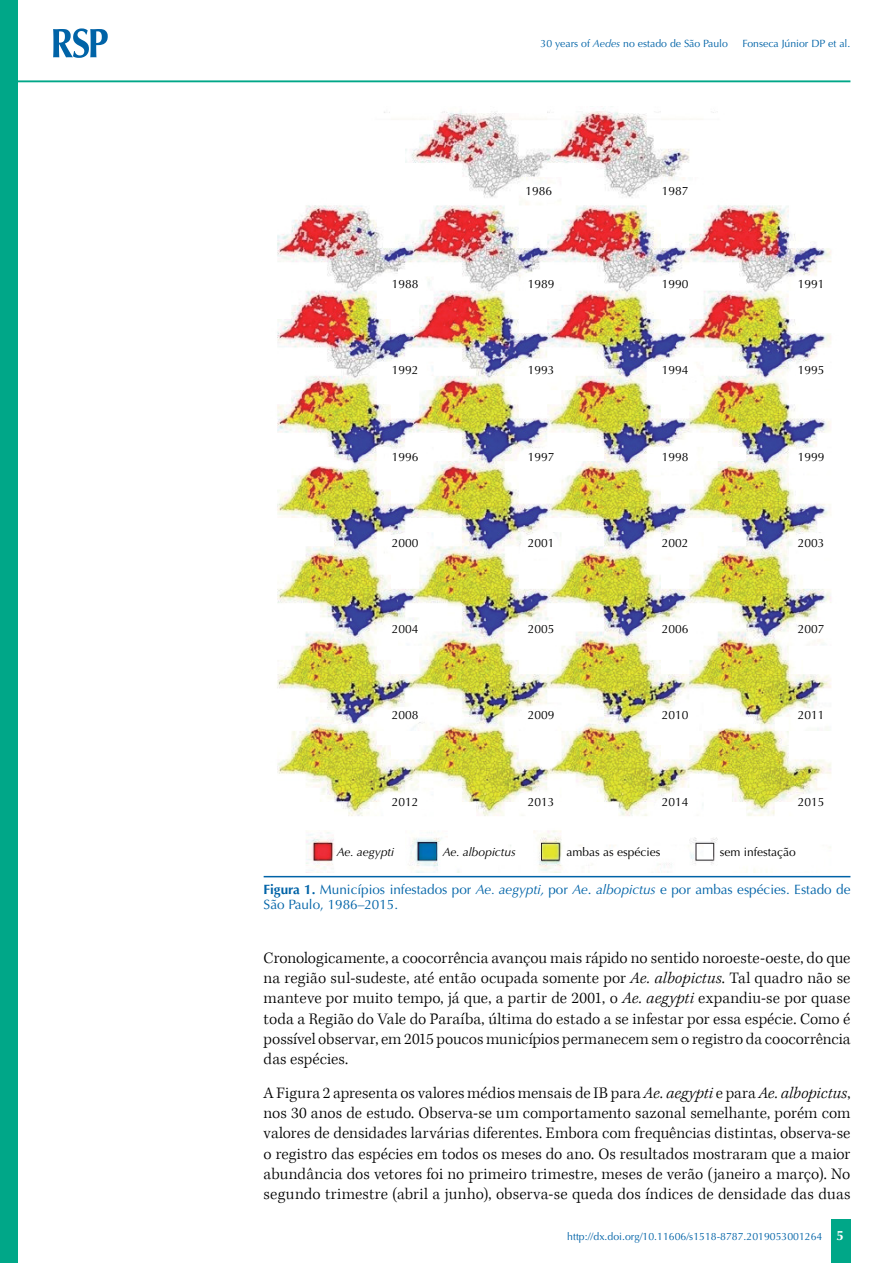
<style>
.page{position:relative;width:893px;height:1263px;background:#fff}
.page>*{position:absolute;margin:0;border:0;box-sizing:border-box;transform-origin:0 0}
.t1{font:300 16.5px/20.4px "Kepler Std";letter-spacing:.005em;color:#000;text-align:justify}
.t2{font:13.5px/14.2px "Optima LT Std";color:#0063a7}
.t3{font:700 13.5px "Optima LT Std";color:#fff}
.t4{font:12px "Optima LT Std";color:#000}
.t5{font:italic 12px "Optima LT Std";color:#000}
.t6{font:10.5px "Optima LT Std";color:#0063a7}
.s1{font-style:italic}
.s2{font-weight:700}
</style>
<div class="page">
<div style="left:831px;top:1220px;width:20px;height:43px;background:#00a788"></div>
<div style="left:0;top:0;width:18px;height:1263px;background:#00a788"></div>
<svg style="left:53px;top:28px;width:55px;height:30px"></svg>
<hr style="left:18px;top:80px;width:832px;height:2px;background:#00a788">
<hr style="left:264px;top:876px;width:586px;height:1px;background:#0063a7">
<img style="left:277px;top:106px;width:554px;height:766px">
<p class="t6" style="left:541px;top:37px;width:189px">30 years of <span class="s1">Aedes</span> no estado de São Paulo</p>
<p class="t6" style="left:743px;top:37px;width:109px">Fonseca Júnior DP et al.</p>
<p class="t4" style="left:526px;top:184px;width:28px">1986</p>
<p class="t4" style="left:662px;top:184px;width:28px">1987</p>
<p class="t4" style="left:392px;top:277px;width:28px">1988</p>
<p class="t4" style="left:528px;top:277px;width:28px">1989</p>
<p class="t4" style="left:662px;top:277px;width:28px">1990</p>
<p class="t4" style="left:798px;top:277px;width:28px">1991</p>
<p class="t4" style="left:392px;top:363px;width:28px">1992</p>
<p class="t4" style="left:528px;top:363px;width:28px">1993</p>
<p class="t4" style="left:662px;top:363px;width:28px">1994</p>
<p class="t4" style="left:798px;top:363px;width:28px">1995</p>
<p class="t4" style="left:392px;top:449px;width:28px">1996</p>
<p class="t4" style="left:528px;top:449px;width:28px">1997</p>
<p class="t4" style="left:662px;top:449px;width:28px">1998</p>
<p class="t4" style="left:798px;top:449px;width:28px">1999</p>
<p class="t4" style="left:392px;top:536px;width:28px">2000</p>
<p class="t4" style="left:528px;top:536px;width:28px">2001</p>
<p class="t4" style="left:662px;top:536px;width:28px">2002</p>
<p class="t4" style="left:798px;top:536px;width:28px">2003</p>
<p class="t4" style="left:392px;top:622px;width:28px">2004</p>
<p class="t4" style="left:528px;top:622px;width:28px">2005</p>
<p class="t4" style="left:662px;top:622px;width:28px">2006</p>
<p class="t4" style="left:798px;top:622px;width:28px">2007</p>
<p class="t4" style="left:392px;top:708px;width:28px">2008</p>
<p class="t4" style="left:528px;top:708px;width:28px">2009</p>
<p class="t4" style="left:662px;top:708px;width:28px">2010</p>
<p class="t4" style="left:798px;top:708px;width:28px">2011</p>
<p class="t4" style="left:392px;top:795px;width:28px">2012</p>
<p class="t4" style="left:528px;top:795px;width:28px">2013</p>
<p class="t4" style="left:662px;top:795px;width:28px">2014</p>
<p class="t4" style="left:798px;top:795px;width:28px">2015</p>
<p class="t5" style="left:337px;top:845px;width:59px">Ae. aegypti</p>
<p class="t5" style="left:443px;top:845px;width:75px">Ae. albopictus</p>
<p class="t4" style="left:567px;top:845px;width:96px">ambas as espécies</p>
<p class="t4" style="left:720px;top:845px;width:78px">sem infestação</p>
<p class="t2" style="left:264px;top:883px;width:588px"><span class="s2">Figura 1.</span> Municípios infestados por <span class="s1">Ae. aegypti,</span> por <span class="s1">Ae</span>. <span class="s1">albopictus</span> e por ambas espécies. Estado de<br>São Paulo, 1986–2015.</p>
<p class="t1" style="left:264px;top:948px;width:588px">Cronologicamente, a coocorrência avançou mais rápido no sentido noroeste-oeste, do que na região sul-sudeste, até então ocupada somente por <span class="s1">Ae. albopictus</span>. Tal quadro não se manteve por muito tempo, já que, a partir de 2001, o <span class="s1">Ae. aegypti</span> expandiu-se por quase toda a Região do Vale do Paraíba, última do estado a se infestar por essa espécie. Como é possível observar, em 2015 poucos municípios permanecem sem o registro da coocorrência das espécies.</p>
<p class="t1" style="left:264px;top:1083px;width:588px">A Figura 2 apresenta os valores médios mensais de IB para <span class="s1">Ae. aegypti</span> e para <span class="s1">Ae. albopictus</span>, nos 30 anos de estudo. Observa-se um comportamento sazonal semelhante, porém com valores de densidades larvárias diferentes. Embora com frequências distintas, observa-se o registro das espécies em todos os meses do ano. Os resultados mostraram que a maior abundância dos vetores foi no primeiro trimestre, meses de verão (janeiro a março). No segundo trimestre (abril a junho), observa-se queda dos índices de densidade das duas</p>
<p class="t6" style="left:567px;top:1230px;width:257px">http://dx.doi.org/10.11606/s1518-8787.2019053001264</p>
<p class="t3" style="left:836px;top:1228px;width:9px">5</p>
</div>
